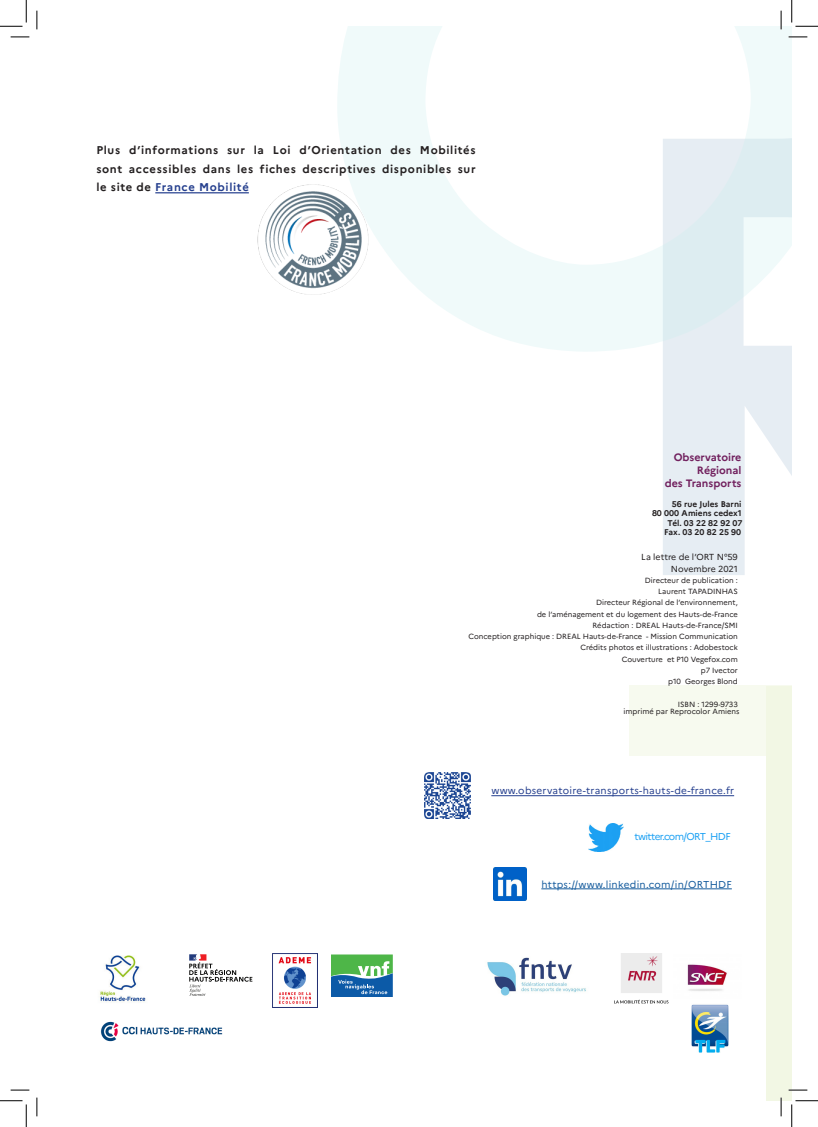
<style>
.page{position:relative;width:818px;height:1127px;background:#fff}
.page>*{position:absolute;margin:0;border:0;box-sizing:border-box;transform-origin:0 0}
.t1{font:700 11.25px/18.8px "Marianne";letter-spacing:.055em;color:#231f20;text-align:justify}
.t2{font:700 10.75px/12.9px "Marianne";color:#71205e;text-align:right}
.t3{font:10px "Marianne";letter-spacing:.03em;color:#253f8e}
.t4{font:10px "Marianne";letter-spacing:.03em;color:#175d9e}
.t5{font:10px "Marianne";letter-spacing:-.06em;color:#1da1f3}
.t6{font:8.75px/11.2px "Marianne";color:#231f20;text-align:right}
.t7{font:700 8.38px "Marianne";color:#231f20}
.t8{font:7.5px/11.2px "Marianne";color:#231f20;text-align:right}
.s1{color:#253f8e}
</style>
<div class="page">
<svg style="left:663px;top:351px;width:129px;height:224px;fill:#e6edf3"></svg>
<svg style="left:337px;top:26px;width:455px;height:325px"></svg>
<img style="left:614px;top:953px;width:54px;height:50px">
<img style="left:100px;top:955px;width:46px;height:47px">
<img style="left:101px;top:1021px;width:122px;height:21px">
<svg style="left:332px;top:954px;width:61px;height:42px;background:#509b8f"></svg>
<img style="left:687px;top:964px;width:40px;height:27px">
<img style="left:691px;top:1004px;width:38px;height:49px">
<img style="left:589px;top:823px;width:35px;height:28px">
<img style="left:424px;top:772px;width:46px;height:46px">
<hr style="left:155px;top:192px;width:94px;height:1px;background:#253f8e">
<div style="left:766px;top:686px;width:26px;height:414px;background:#f2f7e4"></div>
<div style="left:629px;top:684px;width:163px;height:71px;background:#f7faef"></div>
<img style="left:273px;top:953px;width:45px;height:54px">
<hr style="left:541px;top:888px;width:191px;height:1px;background:#175d9e">
<img style="left:493px;top:867px;width:33px;height:33px">
<svg style="left:189px;top:954px;width:63px;height:41px"></svg>
<hr style="left:491px;top:795px;width:243px;height:1px;background:#253f8e">
<img style="left:257px;top:184px;width:111px;height:111px;border-radius:55px">
<img style="left:487px;top:957px;width:99px;height:39px">
<svg style="left:11px;top:36px;width:18px;height:2px"></svg>
<svg style="left:788px;top:36px;width:19px;height:2px"></svg>
<svg style="left:11px;top:1089px;width:18px;height:1px"></svg>
<svg style="left:788px;top:1089px;width:19px;height:1px"></svg>
<svg style="left:36px;top:11px;width:2px;height:18px"></svg>
<svg style="left:36px;top:1097px;width:2px;height:18px"></svg>
<svg style="left:780px;top:11px;width:2px;height:18px"></svg>
<svg style="left:780px;top:1097px;width:2px;height:18px"></svg>
<svg style="left:0;top:0;width:27px;height:27px"></svg>
<svg style="left:0;top:1100px;width:27px;height:26px"></svg>
<svg style="left:791px;top:0;width:27px;height:27px"></svg>
<svg style="left:791px;top:1100px;width:27px;height:26px"></svg>
<p class="t1" style="left:96px;top:140px;width:381px">Plus d’informations sur la Loi d’Orientation des Mobilités sont accessibles dans les fiches descriptives disponibles sur le site de <span class="s1">France Mobilité</span></p>
<p class="t2" style="left:674px;top:451px;width:69px">Observatoire</p>
<p class="t2" style="left:665px;top:464px;width:78px">Régional<br>des Transports</p>
<p class="t7" style="left:672px;top:499px;width:71px">56 rue Jules Barni</p>
<p class="t7" style="left:652px;top:508px;width:91px">80 000 Amiens cedex1</p>
<p class="t7" style="left:668px;top:517px;width:76px">Tél. 03 22 82 92 07</p>
<p class="t7" style="left:664px;top:527px;width:79px">Fax. 03 20 82 25 90</p>
<p class="t6" style="left:641px;top:551px;width:98px">La lettre de l’ORT N°59<br>Novembre 2021</p>
<p class="t8" style="left:645px;top:574px;width:94px">Directeur de publication :</p>
<p class="t8" style="left:537px;top:585px;width:202px">Laurent TAPADINHAS<br>Directeur Régional de l’environnement,<br>de l’aménagement et du logement des Hauts-de-France</p>
<p class="t8" style="left:592px;top:619px;width:147px">Rédaction : DREAL Hauts-de-France/SMI</p>
<p class="t8" style="left:468px;top:630px;width:271px">Conception graphique : DREAL Hauts-de-France - Mission Communication</p>
<p class="t8" style="left:580px;top:642px;width:159px">Crédits photos et illustrations : Adobestock</p>
<p class="t8" style="left:622px;top:653px;width:118px">Couverture et P10 Vegefox.com</p>
<p class="t8" style="left:701px;top:664px;width:39px">p7 Ivector</p>
<p class="t8" style="left:668px;top:675px;width:71px">p10 Georges Blond</p>
<p class="t8" style="left:678px;top:698px;width:61px">ISBN : 1299-9733</p>
<p class="t8" style="left:623px;top:706px;width:117px">imprimé par Reprocolor Amiens</p>
<p class="t3" style="left:491px;top:784px;width:244px">www.observatoire-transports-hauts-de-france.fr</p>
<p class="t5" style="left:634px;top:830px;width:98px">twitter.com/ORT_HDF</p>
<p class="t4" style="left:541px;top:877px;width:192px">https://www.linkedin.com/in/ORTHDF</p>
</div>
